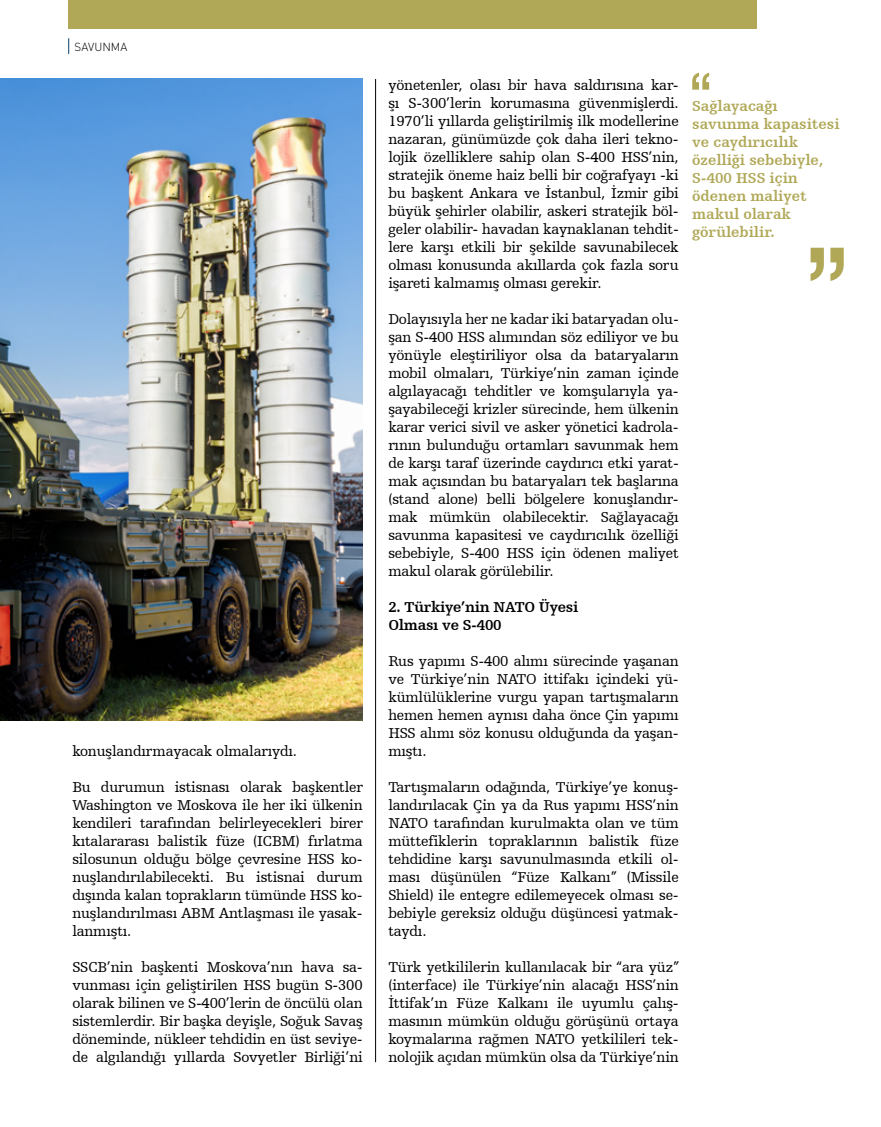
<style>
.page{position:relative;width:881px;height:1127px;background:#fff}
.page>*{position:absolute;margin:0;border:0;box-sizing:border-box;transform-origin:0 0}
.t1{font:15px/18px "Humanist Slabserif 712 BT";letter-spacing:-.015em;color:#000;text-align:justify}
.t2{font:700 15px/18px "Humanist Slabserif 712 BT";color:#b0a857}
.t3{font:700 15px/18px "Humanist Slabserif 712 BT";letter-spacing:-.015em;color:#000}
.t4{font:300 11.55px "DI Nbek";color:#000}
</style>
<div class="page">
<hr style="left:375px;top:79px;width:1px;height:983px;background:#000">
<svg style="left:692px;top:73px;width:16px;height:17px"></svg>
<svg style="left:810px;top:248px;width:33px;height:33px"></svg>
<div style="left:68px;top:0;width:689px;height:29px;background:#b0a857"></div>
<svg style="left:68px;top:38px;width:1px;height:16px"></svg>
<img style="left:0;top:78px;width:362px;height:642px">
<p class="t4" style="left:74px;top:40px;width:54px">SAVUNMA</p>
<p class="t1" style="left:72px;top:742px;width:226px">konuşlandırmayacak olmalarıydı.</p>
<p class="t1" style="left:72px;top:778px;width:292px">Bu durumun istisnası olarak başkentler Washington ve Moskova ile her iki ülkenin kendileri tarafından belirleyecekleri birer kıtalararası balistik füze (ICBM) fırlatma silosunun olduğu bölge çevresine HSS ko&shy;nuşlandırılabilecekti. Bu istisnai durum dışında kalan toprakların tümünde HSS ko&shy;nuşlandırılması ABM Antlaşması ile yasak&shy;lanmıştı.</p>
<p class="t1" style="left:72px;top:958px;width:292px">SSCB’nin başkenti Moskova’nın hava sa&shy;vunması için geliştirilen HSS bugün S-300 olarak bilinen ve S-400’lerin de öncülü olan sistemlerdir. Bir başka deyişle, Soğuk Savaş döneminde, nükleer tehdidin en üst seviye&shy;de algılandığı yıllarda Sovyetler Birliği’ni</p>
<p class="t1" style="left:388px;top:76px;width:292px">yönetenler, olası bir hava saldırısına kar&shy;şı S-300’lerin korumasına güvenmişlerdi.<br>1970’li yıllarda geliştirilmiş ilk modellerine nazaran, günümüzde çok daha ileri tekno&shy;lojik özelliklere sahip olan S-400 HSS’nin, stratejik öneme haiz belli bir coğrafyayı -ki bu başkent Ankara ve İstanbul, İzmir gibi büyük şehirler olabilir, askeri stratejik böl&shy;geler olabilir- havadan kaynaklanan tehdit&shy;lere karşı etkili bir şekilde savunabilecek olması konusunda akıllarda çok fazla soru işareti kalmamış olması gerekir.</p>
<p class="t1" style="left:388px;top:310px;width:292px">Dolayısıyla her ne kadar iki bataryadan olu&shy;şan S-400 HSS alımından söz ediliyor ve bu yönüyle eleştiriliyor olsa da bataryaların mobil olmaları, Türkiye’nin zaman içinde algılayacağı tehditler ve komşularıyla ya&shy;şayabileceği krizler sürecinde, hem ülkenin karar verici sivil ve asker yönetici kadrola&shy;rının bulunduğu ortamları savunmak hem de karşı taraf üzerinde caydırıcı etki yarat&shy;mak açısından bu bataryaları tek başlarına (stand alone) belli bölgelere konuşlandır&shy;mak mümkün olabilecektir. Sağlayacağı savunma kapasitesi ve caydırıcılık özelliği sebebiyle, S-400 HSS için ödenen maliyet makul olarak görülebilir.</p>
<p class="t3" style="left:388px;top:598px;width:191px">2. Türkiye’nin NATO Üyesi<br>Olması ve S-400</p>
<p class="t1" style="left:388px;top:652px;width:292px">Rus yapımı S-400 alımı sürecinde yaşanan ve Türkiye’nin NATO ittifakı içindeki yü&shy;kümlülüklerine vurgu yapan tartışmaların hemen hemen aynısı daha önce Çin yapımı HSS alımı söz konusu olduğunda da yaşan&shy;mıştı.</p>
<p class="t1" style="left:388px;top:778px;width:292px">Tartışmaların odağında, Türkiye’ye konuş&shy;landırılacak Çin ya da Rus yapımı HSS’nin NATO tarafından kurulmakta olan ve tüm müttefiklerin topraklarının balistik füze tehdidine karşı savunulmasında etkili ol&shy;ması düşünülen “Füze Kalkanı” (Missile Shield) ile entegre edilemeyecek olması se&shy;bebiyle gereksiz olduğu düşüncesi yatmak&shy;taydı.</p>
<p class="t1" style="left:388px;top:958px;width:292px">Türk yetkililerin kullanılacak bir “ara yüz” (interface) ile Türkiye’nin alacağı HSS’nin İttifak’ın Füze Kalkanı ile uyumlu çalış&shy;masının mümkün olduğu görüşünü ortaya koymalarına rağmen NATO yetkilileri tek&shy;nolojik açıdan mümkün olsa da Türkiye’nin</p>
<p class="t2" style="left:692px;top:97px;width:149px">Sağlayacağı savunma kapasitesi ve caydırıcılık özelliği sebebiyle,<br>S-400 HSS için ödenen maliyet makul olarak görülebilir.</p>
</div>
